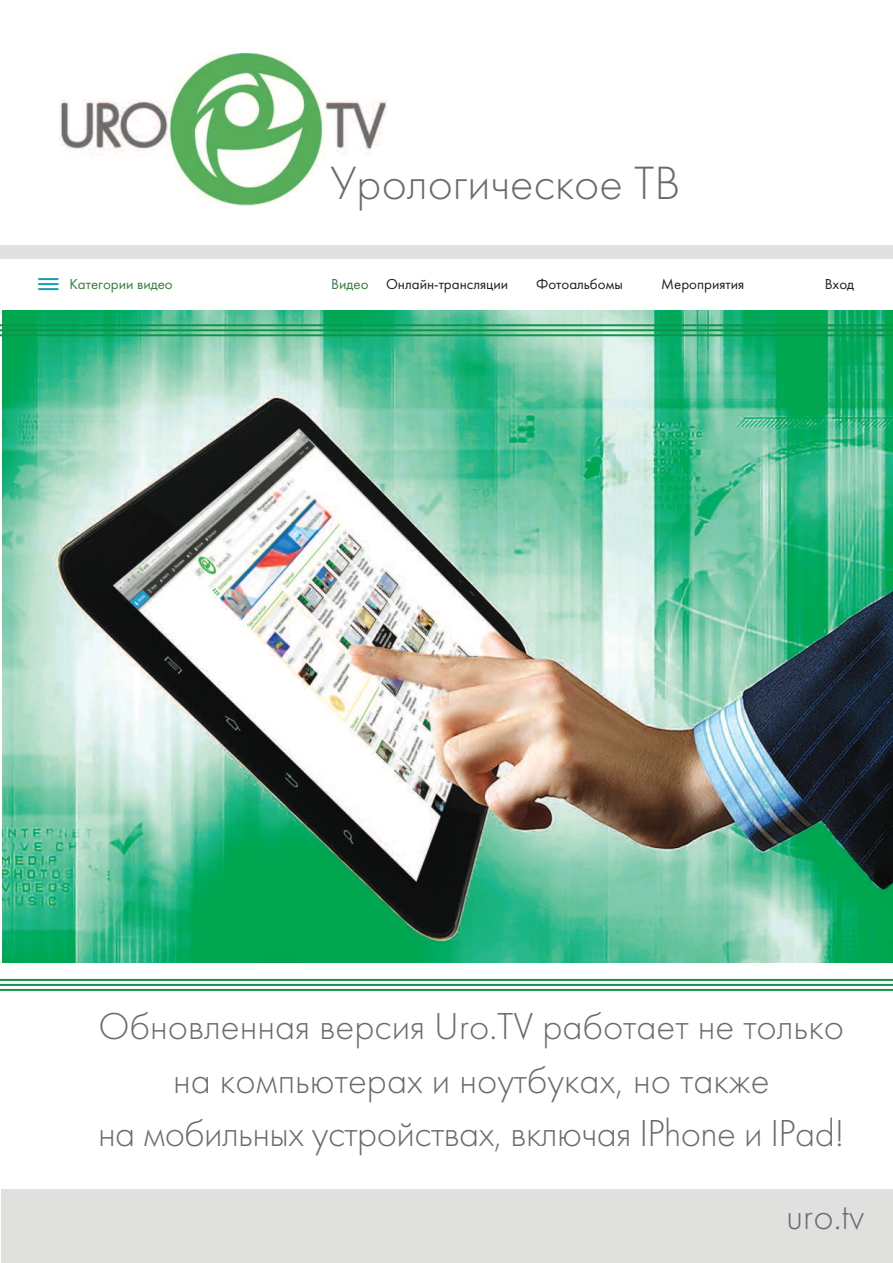
<style>
.page{position:relative;width:893px;height:1263px;background:#fff}
.page>*{position:absolute;margin:0;border:0;box-sizing:border-box;transform-origin:0 0}
.t1{font:48.45px "Futura Light C";color:#6a6c6c}
.t2{font:39px/53.4px "Futura Light C";color:#6a6c6c;text-align:center}
.t3{font:15px "Futura Book C";color:#231f20}
.t4{font:15px "Futura Book C";color:#35803e}
.s1{color:#35803e}
</style>
<div class="page">
<img style="left:2px;top:311px;width:891px;height:652px">
<div style="left:1px;top:245px;width:892px;height:14px;background:#e0e0df"></div>
<div style="left:2px;top:1189px;width:891px;height:74px;background:#e0e0df"></div>
<img style="left:60px;top:53px;width:327px;height:152px">
<hr style="left:0;top:324px;width:893px;height:2px;background:#109547">
<hr style="left:0;top:329px;width:893px;height:2px;background:#109547">
<hr style="left:0;top:334px;width:893px;height:2px;background:#109547">
<hr style="left:0;top:979px;width:893px;height:2px;background:#109547">
<hr style="left:0;top:984px;width:893px;height:2px;background:#109547">
<hr style="left:0;top:989px;width:893px;height:2px;background:#109547">
<hr style="left:38px;top:278px;width:20px;height:2px;background:#1a9cac">
<hr style="left:38px;top:283px;width:20px;height:2px;background:#1a9cac">
<hr style="left:38px;top:288px;width:20px;height:2px;background:#1a9cac">
<p class="t1" style="left:330px;top:154px;width:352px">Урологическое ТВ</p>
<p class="t4" style="left:69px;top:275px;width:105px">Категории видео</p>
<p class="t3" style="left:331px;top:275px;width:178px"><span class="s1">Видео</span> Онлайн-трансляции</p>
<p class="t3" style="left:536px;top:275px;width:88px">Фотоальбомы</p>
<p class="t3" style="left:661px;top:275px;width:85px">Мероприятия</p>
<p class="t3" style="left:825px;top:275px;width:31px">Вход</p>
<p class="t2" style="left:98px;top:999px;width:748px">Обновленная версия Uro.TV работает не только на компьютерах и ноутбуках, но также<br>на мобильных устройствах, включая IPhone и IPad!</p>
<p class="t2" style="left:786px;top:1188px;width:80px">uro.tv</p>
</div>
